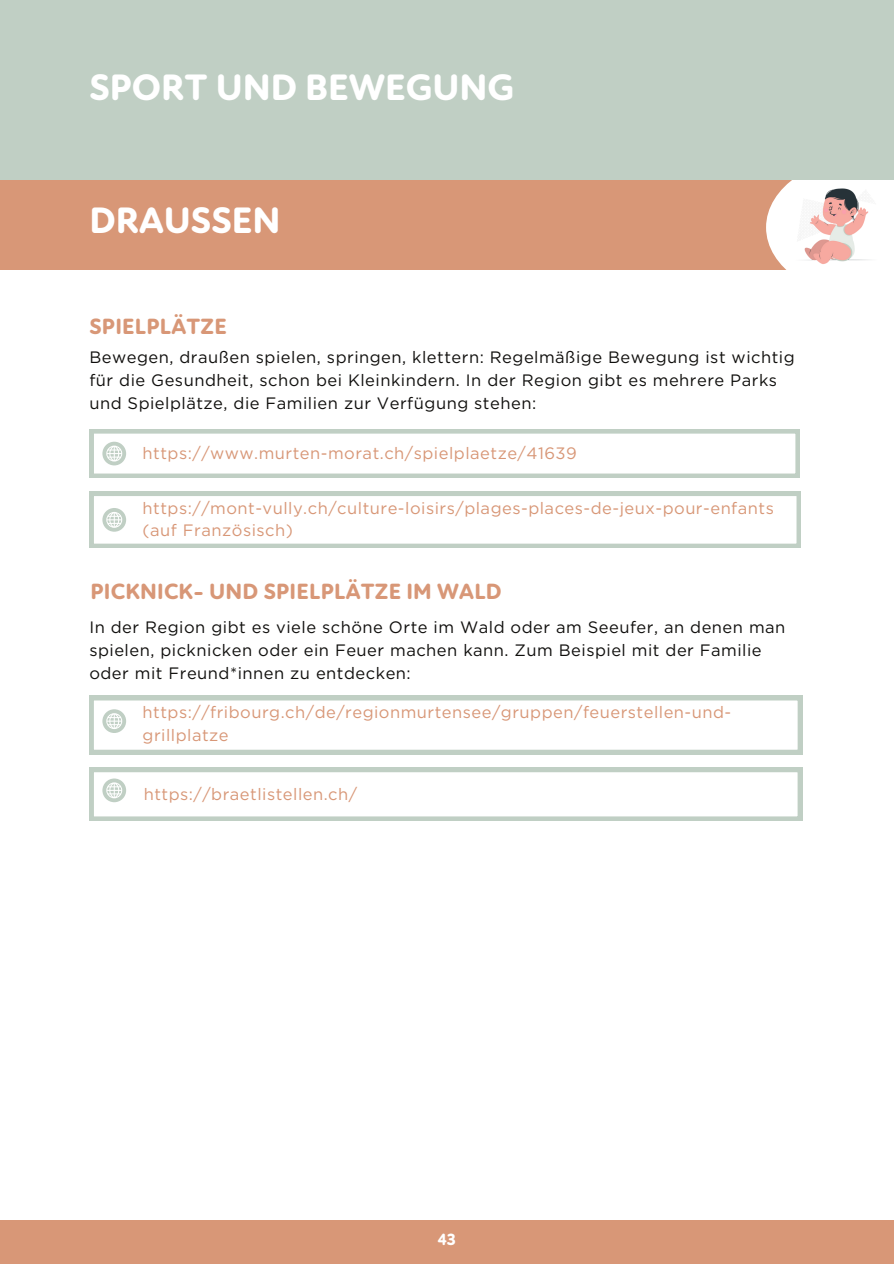
<style>
.page{position:relative;width:894px;height:1264px;background:#fff}
.page>*{position:absolute;margin:0;border:0;box-sizing:border-box;transform-origin:0 0}
.t1{font:800 37.5px "Atten Round New";color:#fff}
.t2{font:800 22.5px "Atten Round New";letter-spacing:.01em;color:#d89777}
.t3{font:16.5px/23px "Gotham";letter-spacing:.03em;color:#100f0d}
.t4{font:16.5px/22.5px "Gotham";letter-spacing:.03em;color:#d89777}
.t5{font:800 16.5px "Atten Round New";color:#fff}
</style>
<div class="page">
<div style="left:0;top:1219px;width:893px;height:44px;background:#d89777"></div>
<div style="left:0;top:175px;width:893px;height:95px;background:#d89777"></div>
<div style="left:765px;top:155px;width:128px;height:145px;background:#fff"></div>
<div style="left:0;top:0;width:893px;height:179px;background:#c0cfc4"></div>
<svg style="left:89px;top:429px;width:710px;height:48px"></svg>
<svg style="left:89px;top:491px;width:711px;height:57px"></svg>
<svg style="left:89px;top:696px;width:712px;height:58px"></svg>
<svg style="left:89px;top:767px;width:712px;height:53px"></svg>
<img style="left:786px;top:184px;width:83px;height:80px">
<h2 class="t1" style="left:89px;top:66px;width:426px">SPORT UND BEWEGUNG</h2>
<p class="t1" style="left:89px;top:199px;width:193px">DRAUSSEN</p>
<h1 class="t2" style="left:89px;top:313px;width:139px">SPIELPLÄTZE</h1>
<p class="t3" style="left:89px;top:346px;width:706px">Bewegen, draußen spielen, springen, klettern: Regelmäßige Bewegung ist wichtig für die Gesundheit, schon bei Kleinkindern. In der Region gibt es mehrere Parks und Spielplätze, die Familien zur Verfügung stehen:</p>
<p class="t4" style="left:143px;top:442px;width:435px">https://www.murten-morat.ch/spielplaetze/41639</p>
<p class="t4" style="left:143px;top:496px;width:632px">https://mont-vully.ch/culture-loisirs/plages-places-de-jeux-pour-enfants (auf Französisch)</p>
<p class="t2" style="left:90px;top:579px;width:413px">PICKNICK- UND SPIELPLÄTZE IM WALD</p>
<p class="t3" style="left:89px;top:615px;width:697px">In der Region gibt es viele schöne Orte im Wald oder am Seeufer, an denen man spielen, picknicken oder ein Feuer machen kann. Zum Beispiel mit der Familie oder mit Freund*innen zu entdecken:</p>
<p class="t4" style="left:143px;top:701px;width:590px">https://fribourg.ch/de/regionmurtensee/gruppen/feuerstellen-und&shy;grillplatze</p>
<h2 class="t4" style="left:144px;top:782px;width:215px">https://braetlistellen.ch/</h2>
<p class="t5" style="left:437px;top:1229px;width:20px">43</p>
<h1 class="t5" style="left:442px;top:1229px;width:8px">1</h1>
</div>
